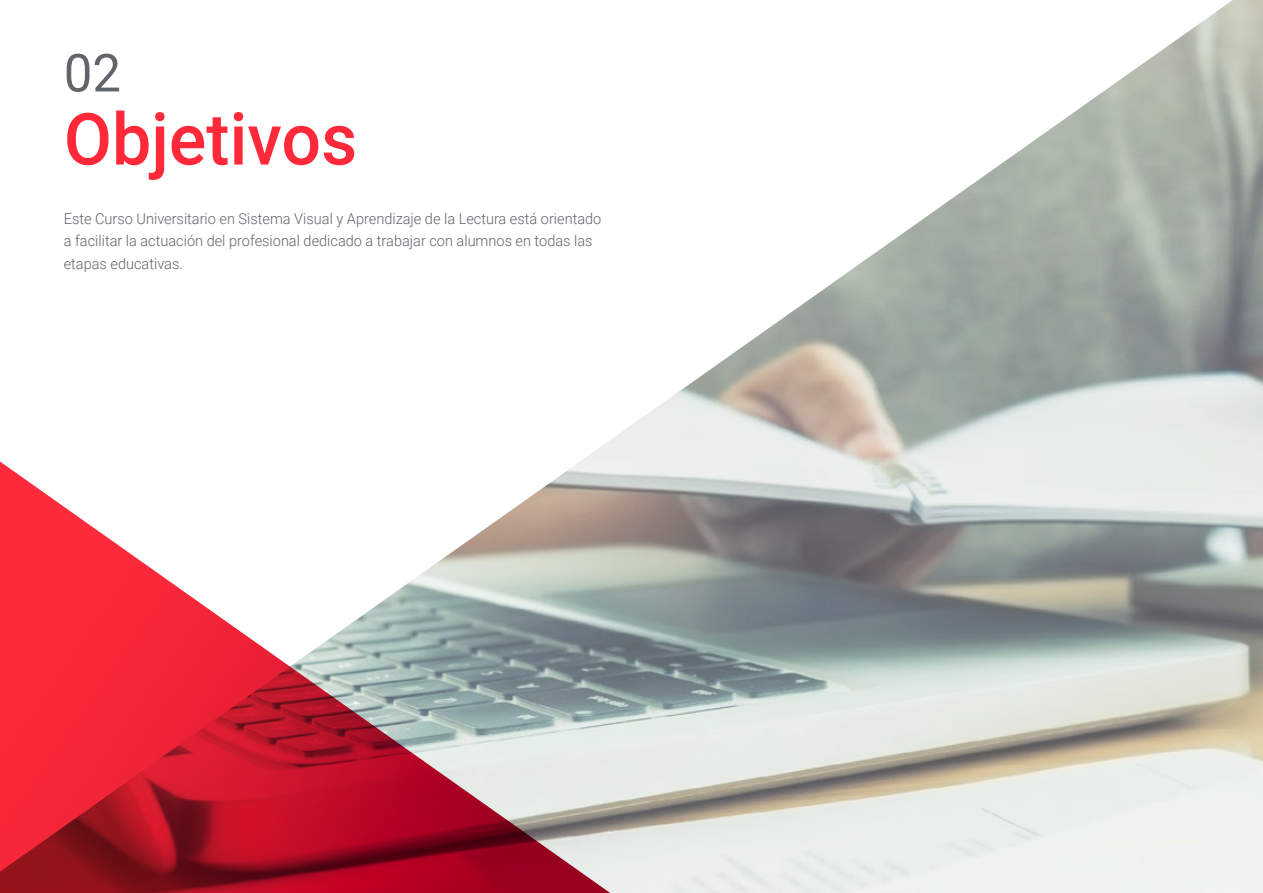
<style>
.page{position:relative;width:1263px;height:893px;background:#fff}
.page>*{position:absolute;margin:0;border:0;box-sizing:border-box;transform-origin:0 0}
.t1{font:500 72px "Roboto";color:#ff293a}
.t2{font:52.5px "Roboto";color:#61646a}
.t3{font:300 15px/22.5px "Roboto";color:#61646a}
</style>
<div class="page">
<img style="left:602px;top:0;width:661px;height:893px">
<svg style="left:0;top:446px;width:640px;height:447px"></svg>
<h2 class="t2" style="left:64px;top:36px;width:59px">02</h2>
<h1 class="t1" style="left:64px;top:89px;width:295px">Objetivos</h1>
<p class="t3" style="left:64px;top:207px;width:539px">Este Curso Universitario en Sistema Visual y Aprendizaje de la Lectura está orientado a facilitar la actuación del profesional dedicado a trabajar con alumnos en todas las etapas educativas.</p>
</div>
